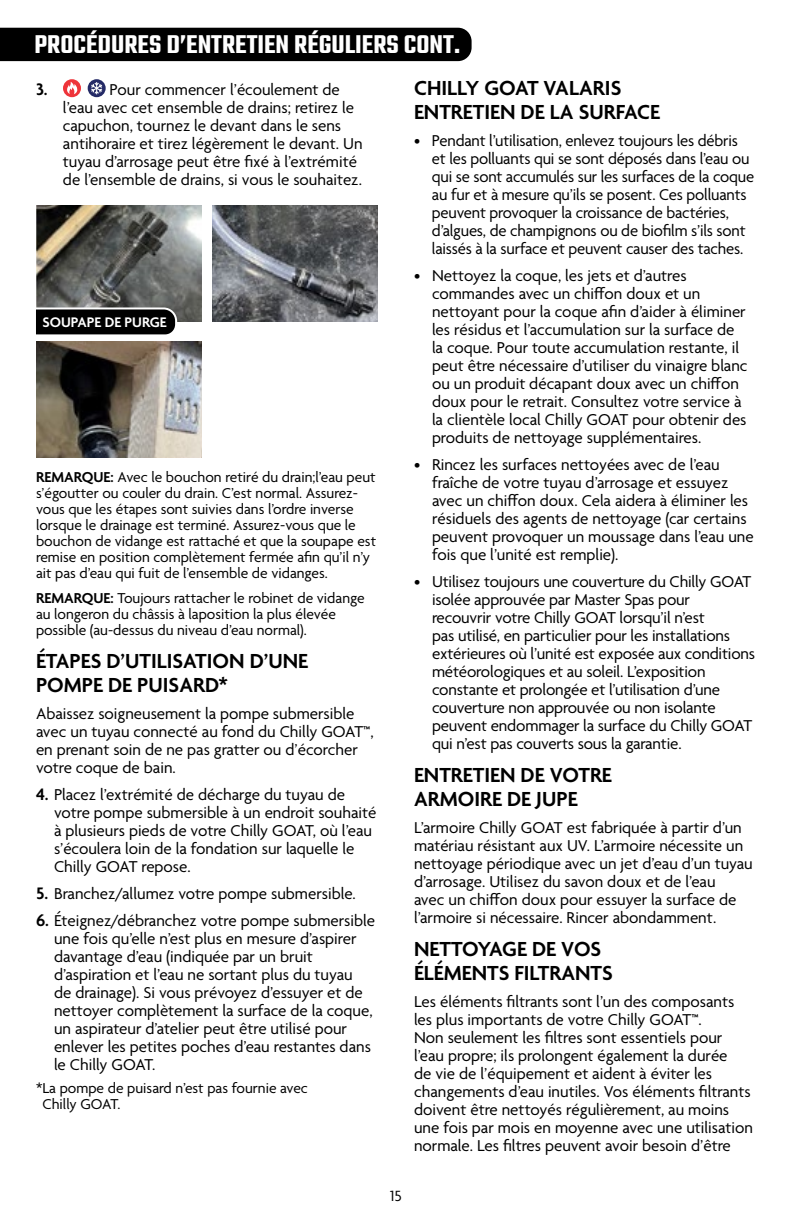
<style>
.page{position:relative;width:792px;height:1224px;background:#fff}
.page>*{position:absolute;margin:0;border:0;box-sizing:border-box;transform-origin:0 0}
.t1{font:600 28px "Teko";color:#fff}
.t2{font:600 22px/24px "Agenda";color:#000}
.t3{font:600 18px "Agenda";color:#000}
.t4{font:17px/18px "Agenda";color:#000}
.t5{font:16px "Agenda";color:#000}
.t6{font:15.6px/16px "Agenda";color:#000}
.t7{font:600 15px "Agenda";color:#fff}
.s1{font-weight:600}
.s2{font-weight:600;font-size:18px}
</style>
<div class="page">
<svg style="left:88px;top:79px;width:18px;height:18px"></svg>
<svg style="left:91px;top:82px;width:11px;height:12px"></svg>
<svg style="left:63px;top:79px;width:18px;height:18px"></svg>
<svg style="left:66px;top:82px;width:12px;height:12px"></svg>
<div style="left:0;top:28px;width:472px;height:33px;background:#000"></div>
<img style="left:36px;top:341px;width:166px;height:116px">
<img style="left:36px;top:206px;width:166px;height:116px">
<img style="left:213px;top:206px;width:165px;height:116px">
<svg style="left:36px;top:306px;width:142px;height:29px;background:#212121"></svg>
<h1 class="t1" style="left:35px;top:27px;width:427px">PROCÉDURES D’ENTRETIEN RÉGULIERS CONT.</h1>
<p class="t3" style="left:36px;top:80px;width:13px">3.</p>
<p class="t4" style="left:63px;top:82px;width:301px;text-indent:47px">Pour commencer l’écoulement de l’eau avec cet ensemble de drains; retirez le capuchon, tournez le devant dans le sens antihoraire et tirez légèrement le devant. Un tuyau d’arrosage peut être fixé à l’extrémité de l’ensemble de drains, si vous le souhaitez.</p>
<p class="t7" style="left:43px;top:314px;width:125px">SOUPAPE DE PURGE</p>
<p class="t6" style="left:36px;top:470px;width:342px"><span class="s1">REMARQUE:</span> Avec le bouchon retiré du drain;l’eau peut s’égoutter ou couler du drain. C’est normal. Assurez&shy;vous que les étapes sont suivies dans l’ordre inverse lorsque le drainage est terminé. Assurez-vous que le bouchon de vidange est rattaché et que la soupape est remise en position complètement fermée afin qu’il n’y ait pas d’eau qui fuit de l’ensemble de vidanges.</p>
<p class="t6" style="left:36px;top:591px;width:330px"><span class="s1">REMARQUE:</span> Toujours rattacher le robinet de vidange au longeron du châssis à laposition la plus élevée possible (au-dessus du niveau d’eau normal).</p>
<p class="t2" style="left:36px;top:651px;width:274px">ÉTAPES D’UTILISATION D’UNE<br>POMPE DE PUISARD*</p>
<p class="t4" style="left:36px;top:706px;width:339px">Abaissez soigneusement la pompe submersible avec un tuyau connecté au fond du Chilly GOAT<span class="s1">™</span>, en prenant soin de ne pas gratter ou d’écorcher votre coque de bain.</p>
<p class="t4" style="left:54px;top:787px;width:324px;text-indent:-18px"><span class="s2">4.</span> Placez l’extrémité de décharge du tuyau de votre pompe submersible à un endroit souhaité à plusieurs pieds de votre Chilly GOAT, où l’eau s’écoulera loin de la fondation sur laquelle le Chilly GOAT repose.</p>
<p class="t4" style="left:36px;top:886px;width:321px"><span class="s2">5.</span> Branchez/allumez votre pompe submersible.</p>
<p class="t4" style="left:54px;top:913px;width:323px;text-indent:-18px"><span class="s2">6.</span> Éteignez/débranchez votre pompe submersible une fois qu’elle n’est plus en mesure d’aspirer davantage d’eau (indiquée par un bruit d’aspiration et l’eau ne sortant plus du tuyau<br>de drainage). Si vous prévoyez d’essuyer et de nettoyer complètement la surface de la coque, un aspirateur d’atelier peut être utilisé pour enlever les petites poches d’eau restantes dans le Chilly GOAT.</p>
<p class="t6" style="left:42px;top:1081px;width:267px;text-indent:-6px">*La pompe de puisard n’est pas fournie avec<br>Chilly GOAT.</p>
<p class="t2" style="left:414px;top:77px;width:248px">CHILLY GOAT VALARIS<br>ENTRETIEN DE LA SURFACE</p>
<p class="t4" style="left:432px;top:133px;width:324px;text-indent:-18px">• Pendant l’utilisation, enlevez toujours les débris et les polluants qui se sont déposés dans l’eau ou qui se sont accumulés sur les surfaces de la coque au fur et à mesure qu’ils se posent. Ces polluants peuvent provoquer la croissance de bactéries, d’algues, de champignons ou de biofilm s’ils sont laissés à la surface et peuvent causer des taches.</p>
<p class="t4" style="left:432px;top:268px;width:317px;text-indent:-18px">• Nettoyez la coque, les jets et d’autres commandes avec un chiffon doux et un nettoyant pour la coque afin d’aider à éliminer les résidus et l’accumulation sur la surface de la coque. Pour toute accumulation restante, il peut être nécessaire d’utiliser du vinaigre blanc ou un produit décapant doux avec un chiffon doux pour le retrait. Consultez votre service à la clientèle local Chilly GOAT pour obtenir des produits de nettoyage supplémentaires.</p>
<p class="t4" style="left:432px;top:457px;width:323px;text-indent:-18px">• Rincez les surfaces nettoyées avec de l’eau fraîche de votre tuyau d’arrosage et essuyez avec un chiffon doux. Cela aidera à éliminer les résiduels des agents de nettoyage (car certains peuvent provoquer un moussage dans l’eau une fois que l’unité est remplie).</p>
<p class="t4" style="left:432px;top:574px;width:325px;text-indent:-18px">• Utilisez toujours une couverture du Chilly GOAT isolée approuvée par Master Spas pour<br>recouvrir votre Chilly GOAT lorsqu’il n’est<br>pas utilisé, en particulier pour les installations extérieures où l’unité est exposée aux conditions météorologiques et au soleil. L’exposition constante et prolongée et l’utilisation d’une couverture non approuvée ou non isolante peuvent endommager la surface du Chilly GOAT qui n’est pas couverts sous la garantie.</p>
<p class="t2" style="left:414px;top:764px;width:199px">ENTRETIEN DE VOTRE<br>ARMOIRE DE JUPE</p>
<p class="t4" style="left:414px;top:820px;width:340px">L’armoire Chilly GOAT est fabriquée à partir d’un matériau résistant aux UV. L’armoire nécessite un nettoyage périodique avec un jet d’eau d’un tuyau d’arrosage. Utilisez du savon doux et de l’eau<br>avec un chiffon doux pour essuyer la surface de l’armoire si nécessaire. Rincer abondamment.</p>
<p class="t2" style="left:414px;top:938px;width:200px">NETTOYAGE DE VOS<br>ÉLÉMENTS FILTRANTS</p>
<p class="t4" style="left:414px;top:994px;width:340px">Les éléments filtrants sont l’un des composants les plus importants de votre Chilly GOAT<span class="s1">™</span>.<br>Non seulement les filtres sont essentiels pour l’eau propre; ils prolongent également la durée<br>de vie de l’équipement et aident à éviter les changements d’eau inutiles. Vos éléments filtrants doivent être nettoyés régulièrement, au moins une fois par mois en moyenne avec une utilisation normale. Les filtres peuvent avoir besoin d’être</p>
<p class="t5" style="left:390px;top:1188px;width:13px">15</p>
</div>
